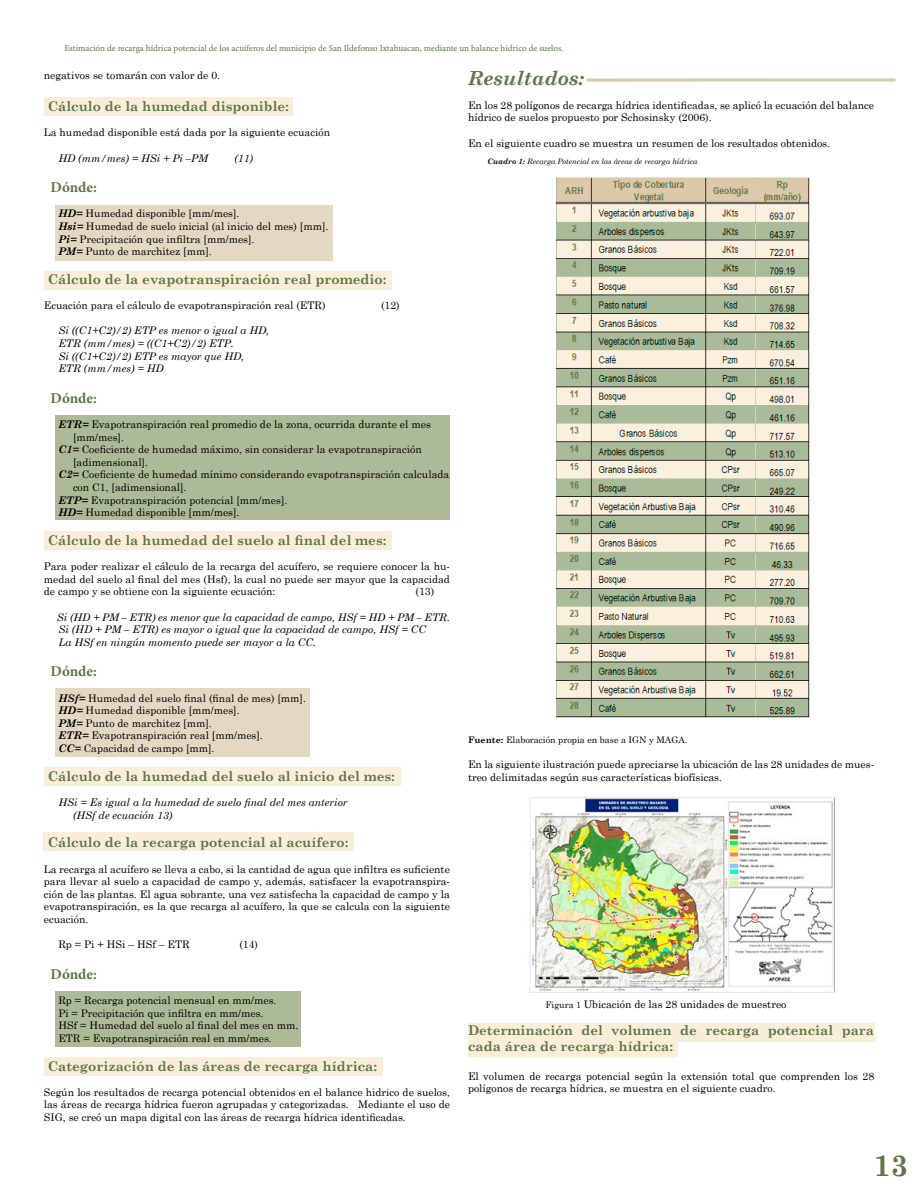
<style>
.page{position:relative;width:918px;height:1188px;background:#fff}
.page>*{position:absolute;margin:0;border:0;box-sizing:border-box;transform-origin:0 0}
.t1{font:700 30px "Century Schoolbook";color:#5f7648}
.t2{font:italic 700 19.5px "Century Schoolbook";color:#5f7648}
.t3{font:700 15px "Minion Pro";color:#5f7648}
.t4{font:700 13.5px/16.2px "Century Schoolbook";color:#5f7648}
.t5{font:10.5px/12.6px "Century Schoolbook";color:#000}
.t6{font:italic 10.5px/12.6px "Century Schoolbook";color:#000}
.t7{font:9px "Minion Pro";color:#5f7648}
.t8{font:9px "Century Schoolbook";color:#000}
.t9{font:italic 7.5px "Century Schoolbook";color:#000}
.s1{font-weight:700;font-style:italic}
.s2{font-weight:700}
.s3{font-size:9px}
</style>
<div class="page">
<div style="left:55px;top:206px;width:278px;height:55px;background:#e5d8c3"></div>
<div style="left:56px;top:416px;width:394px;height:104px;background:#adba97"></div>
<div style="left:56px;top:688px;width:254px;height:70px;background:#e5d8c3"></div>
<div style="left:56px;top:992px;width:246px;height:55px;background:#adba97"></div>
<div style="left:44px;top:98px;width:248px;height:18px;background:#faeedb"></div>
<div style="left:44px;top:271px;width:348px;height:18px;background:#faeedb"></div>
<div style="left:44px;top:531px;width:348px;height:19px;background:#faeedb"></div>
<div style="left:44px;top:768px;width:356px;height:18px;background:#faeedb"></div>
<div style="left:44px;top:832px;width:310px;height:19px;background:#faeedb"></div>
<div style="left:44px;top:1057px;width:338px;height:19px;background:#faeedb"></div>
<svg style="left:587px;top:78px;width:309px;height:4px"></svg>
<img style="left:555px;top:177px;width:255px;height:540px">
<img style="left:529px;top:797px;width:306px;height:196px">
<div style="left:468px;top:1023px;width:406px;height:18px;background:#faeedb"></div>
<div style="left:468px;top:1041px;width:210px;height:16px;background:#faeedb"></div>
<p class="t7" style="left:64px;top:42px;width:500px">Estimación de recarga hídrica potencial de los acuíferos del municipio de San Ildefonso Ixtahuacan, mediante un balance hídrico de suelos.</p>
<p class="t5" style="left:44px;top:68px;width:178px">negativos se tomarán con valor de 0.</p>
<p class="t4" style="left:48px;top:97px;width:243px">Cálculo de la humedad disponible:</p>
<p class="t5" style="left:44px;top:125px;width:288px">La humedad disponible está dada por la siguiente ecuación</p>
<p class="t6" style="left:58px;top:151px;width:151px">HD (mm/mes) = HSi + Pi –PM</p>
<p class="t6" style="left:234px;top:151px;width:20px">(11)</p>
<h3 class="t3" style="left:51px;top:177px;width:48px">Dónde:</h3>
<p class="t5" style="left:58px;top:206px;width:272px"><span class="s1">HD=</span> Humedad disponible [mm/mes].<br><span class="s1">Hsi=</span> Humedad de suelo inicial (al inicio del mes) [mm].<br><span class="s1">Pi=</span> Precipitación que infiltra [mm/mes].<br><span class="s1">PM=</span> Punto de marchitez [mm].</p>
<p class="t4" style="left:48px;top:270px;width:340px">Cálculo de la evapotranspiración real promedio:</p>
<p class="t5" style="left:44px;top:298px;width:283px">Ecuación para el cálculo de evapotranspiración real (ETR)</p>
<p class="t5" style="left:381px;top:298px;width:20px">(12)</p>
<p class="t6" style="left:58px;top:324px;width:212px">Si ((C1+C2)/2) ETP es menor o igual a HD,<br>ETR (mm/mes) = ((C1+C2)/2) ETP.<br>Si ((C1+C2)/2) ETP es mayor que HD,<br>ETR (mm/mes) = HD</p>
<h3 class="t3" style="left:51px;top:387px;width:48px">Dónde:</h3>
<p class="t5" style="left:58px;top:417px;width:374px"><span class="s1">ETR=</span> Evapotranspiración real promedio de la zona, ocurrida durante el mes</p>
<p class="t5" style="left:73px;top:430px;width:52px">[mm/mes].</p>
<p class="t5" style="left:58px;top:442px;width:365px"><span class="s1">C1=</span> Coeficiente de humedad máximo, sin considerar la evapotranspiración</p>
<p class="t5" style="left:73px;top:455px;width:77px">[adimensional].</p>
<p class="t5" style="left:58px;top:467px;width:392px"><span class="s1">C2=</span> Coeficiente de humedad mínimo considerando evapotranspiración calculada</p>
<p class="t5" style="left:73px;top:480px;width:115px">con C1, [adimensional].</p>
<p class="t5" style="left:58px;top:493px;width:231px"><span class="s1">ETP=</span> Evapotranspiración potencial [mm/mes].</p>
<p class="t5" style="left:58px;top:505px;width:183px"><span class="s1">HD=</span> Humedad disponible [mm/mes].</p>
<p class="t4" style="left:48px;top:531px;width:340px">Cálculo de la humedad del suelo al final del mes:</p>
<p class="t5" style="left:44px;top:559px;width:408px;text-align:justify">Para poder realizar el cálculo de la recarga del acuífero, se requiere conocer la hu&shy;medad del suelo al final del mes (Hsf), la cual no puede ser mayor que la capacidad de campo y se obtiene con la siguiente ecuación:</p>
<h2 class="t2" style="left:468px;top:63px;width:118px">Resultados:</h2>
<p class="t5" style="left:468px;top:98px;width:408px">En los 28 polígonos de recarga hídrica identificadas, se aplicó la ecuación del balance hídrico de suelos propuesto por Schosinsky (2006).</p>
<p class="t5" style="left:468px;top:136px;width:364px">En el siguiente cuadro se muestra un resumen de los resultados obtenidos.</p>
<p class="t9" style="left:487px;top:155px;width:212px"><span class="s2">Cuadro 1:</span> Recarga Potencial en las áreas de recarga hídrica</p>
<p class="t5" style="left:416px;top:584px;width:20px">(13)</p>
<p class="t6" style="left:57px;top:610px;width:395px">Si (HD + PM – ETR) es menor que la capacidad de campo, HSf = HD + PM – ETR.<br>Si (HD + PM – ETR) es mayor o igual que la capacidad de campo, HSf = CC<br>La HSf en ningún momento puede ser mayor a la CC.</p>
<h3 class="t3" style="left:51px;top:661px;width:48px">Dónde:</h3>
<p class="t5" style="left:58px;top:691px;width:249px"><span class="s1">HSf=</span> Humedad del suelo final (final de mes) [mm].<br><span class="s1">HD=</span> Humedad disponible [mm/mes].<br><span class="s1">PM=</span> Punto de marchitez [mm].<br><span class="s1">ETR=</span> Evapotranspiración real [mm/mes].<br><span class="s1">CC=</span> Capacidad de campo [mm].</p>
<p class="t4" style="left:48px;top:767px;width:349px">Cálculo de la humedad del suelo al inicio del mes:</p>
<p class="t6" style="left:73px;top:795px;width:276px;text-indent:-15px">HSi = Es igual a la humedad de suelo final del mes anterior (HSf de ecuación 13)</p>
<p class="t4" style="left:48px;top:834px;width:302px">Cálculo de la recarga potencial al acuífero:</p>
<p class="t5" style="left:44px;top:862px;width:408px;text-align:justify">La recarga al acuífero se lleva a cabo, si la cantidad de agua que infiltra es suficiente para llevar al suelo a capacidad de campo y, además, satisfacer la evapotranspira&shy;ción de las plantas. El agua sobrante, una vez satisfecha la capacidad de campo y la evapotranspiración, es la que recarga al acuífero, la que se calcula con la siguiente ecuación.</p>
<p class="t5" style="left:58px;top:937px;width:133px">Rp = Pi + HSi – HSf – ETR</p>
<p class="t5" style="left:239px;top:937px;width:20px">(14)</p>
<h3 class="t3" style="left:51px;top:963px;width:48px">Dónde:</h3>
<p class="t5" style="left:58px;top:993px;width:242px">Rp = Recarga potencial mensual en mm/mes.<br>Pi = Precipitación que infiltra en mm/mes.<br>HSf = Humedad del suelo al final del mes en mm.<br>ETR = Evapotranspiración real en mm/mes.</p>
<p class="t4" style="left:48px;top:1057px;width:331px">Categorización de las áreas de recarga hídrica:</p>
<p class="t5" style="left:44px;top:1085px;width:408px;text-align:justify">Según los resultados de recarga potencial obtenidos en el balance hidrico de suelos, las áreas de recarga hídrica fueron agrupadas y categorizadas. Mediante el uso de SIG, se creó un mapa digital con las áreas de recarga hídrica identificadas.</p>
<p class="t8" style="left:468px;top:732px;width:221px"><span class="s2">Fuente:</span> Elaboración propia en base a IGN y MAGA.</p>
<p class="t5" style="left:468px;top:757px;width:408px">En la siguiente ilustración puede apreciarse la ubicación de las 28 unidades de mues&shy;treo delimitadas según sus características biofísicas.</p>
<p class="t5" style="left:546px;top:997px;width:242px"><span class="s3">Figura 1</span> Ubicación de las 28 unidades de muestreo</p>
<p class="t4" style="left:468px;top:1021px;width:408px">Determinación del volumen de recarga potencial para cada área de recarga hídrica:</p>
<p class="t5" style="left:468px;top:1069px;width:408px">El volumen de recarga potencial según la extensión total que comprenden los 28 polígonos de recarga hídrica, se muestra en el siguiente cuadro.</p>
<h1 class="t1" style="left:874px;top:1141px;width:36px">13</h1>
</div>
